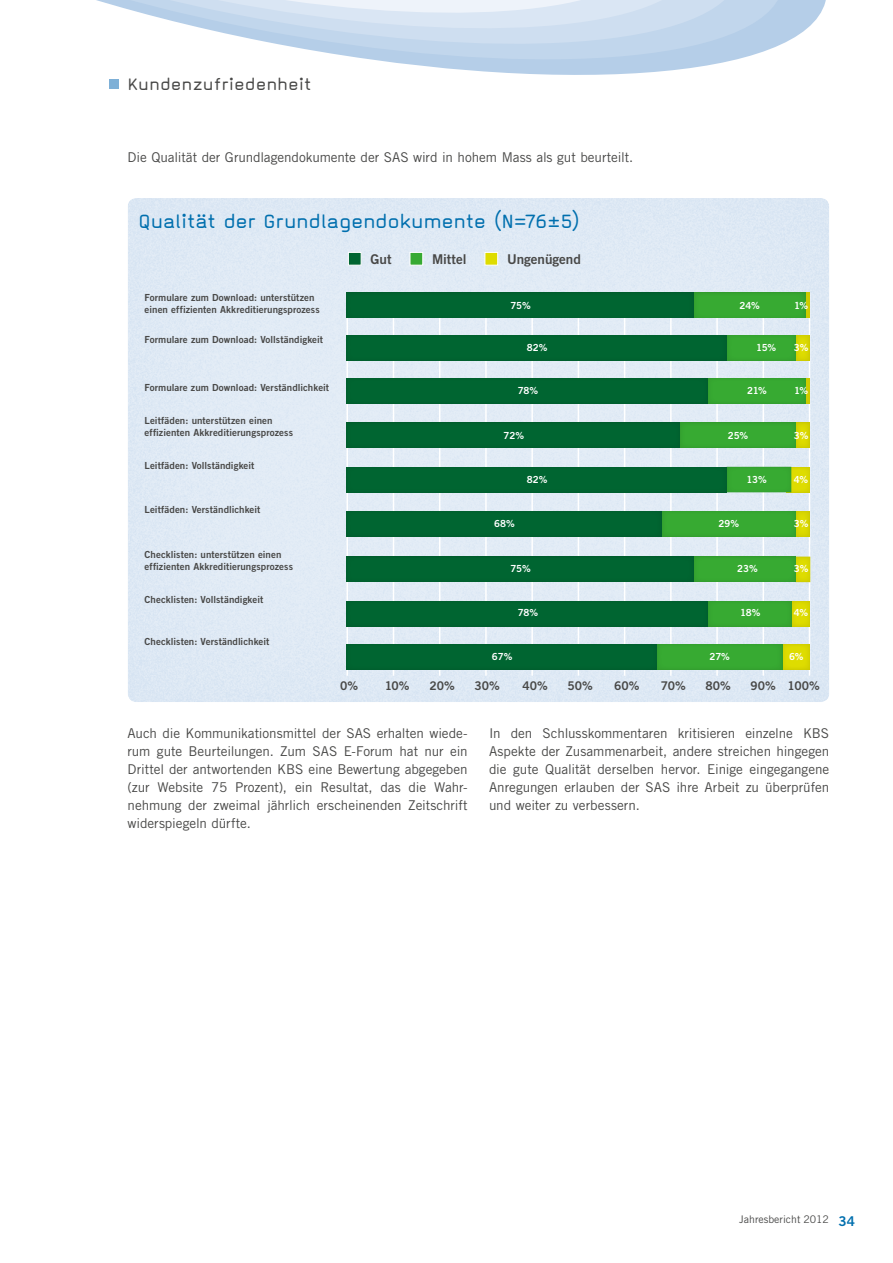
<style>
.page{position:relative;width:893px;height:1263px;background:#fff}
.page>*{position:absolute;margin:0;border:0;box-sizing:border-box;transform-origin:0 0}
.t1{font:22.5px "Magda Clean";letter-spacing:-.015em;color:#006fae}
.t2{font:19.5px "Magda Clean";color:#484847}
.t3{font:13.5px/18px "Trade Gothic LT Pro";letter-spacing:-.005em;color:#484847;text-align:justify}
.t4{font:13.5px "Trade Gothic LT Pro Bd 2";letter-spacing:-.005em;color:#484847}
.t5{font:12px "Trade Gothic LT Pro Bd 2";letter-spacing:-.005em;color:#484847}
.t6{font:10.5px "Trade Gothic LT Pro";color:#484847}
.t7{font:9.75px/12px "Trade Gothic LT Pro Bd 2";letter-spacing:.005em;color:#484847}
.t8{font:9.75px "Trade Gothic LT Pro Bd 2";letter-spacing:-.015em;color:#fff}
.s1{font-family:"Trade Gothic LT Pro Bd 2";font-size:13.5px;color:#006fae}
</style>
<div class="page">
<svg style="left:802px;top:0;width:24px;height:32px"></svg>
<svg style="left:417px;top:0;width:385px;height:75px;fill:#b5cee8"></svg>
<svg style="left:305px;top:0;width:453px;height:65px;fill:#b6cfe8"></svg>
<svg style="left:96px;top:0;width:617px;height:49px"></svg>
<div style="left:109px;top:79px;width:10px;height:10px;background:#7eb0d7"></div>
<div style="left:115px;top:195px;width:727px;height:507px;background:#fff;opacity:.4"></div>
<div style="left:348px;top:252px;width:14px;height:14px;background:#006531;border:1px solid #fff"></div>
<div style="left:410px;top:252px;width:13px;height:14px;background:#37aa32;border:1px solid #fff"></div>
<div style="left:485px;top:252px;width:13px;height:14px;background:#dedc00;border:1px solid #fff"></div>
<hr style="left:346px;top:293px;width:2px;height:383px;background:#fff">
<hr style="left:393px;top:293px;width:1px;height:383px;background:#fff">
<hr style="left:439px;top:293px;width:1px;height:383px;background:#fff">
<hr style="left:485px;top:293px;width:2px;height:383px;background:#fff">
<hr style="left:531px;top:293px;width:2px;height:383px;background:#fff">
<hr style="left:578px;top:293px;width:1px;height:383px;background:#fff">
<hr style="left:624px;top:293px;width:1px;height:383px;background:#fff">
<hr style="left:670px;top:293px;width:2px;height:383px;background:#fff">
<hr style="left:716px;top:293px;width:2px;height:383px;background:#fff">
<hr style="left:763px;top:293px;width:1px;height:383px;background:#fff">
<hr style="left:809px;top:293px;width:1px;height:383px;background:#fff">
<div style="left:805px;top:293px;width:5px;height:25px;background:#cdcb00"></div>
<div style="left:796px;top:335px;width:14px;height:26px;background:#d9d700"></div>
<div style="left:805px;top:378px;width:5px;height:26px;background:#cdcb00"></div>
<div style="left:796px;top:423px;width:14px;height:25px;background:#d9d700"></div>
<div style="left:786px;top:467px;width:24px;height:25px;background:#dedc00"></div>
<div style="left:796px;top:511px;width:14px;height:26px;background:#d9d700"></div>
<div style="left:795px;top:557px;width:15px;height:25px;background:#dbd900"></div>
<div style="left:791px;top:601px;width:19px;height:25px;background:#dcda00"></div>
<div style="left:782px;top:644px;width:28px;height:25px;background:#dedc00"></div>
<div style="left:694px;top:293px;width:111px;height:25px;background:#37aa32"></div>
<div style="left:727px;top:335px;width:69px;height:26px;background:#37aa32"></div>
<div style="left:708px;top:378px;width:97px;height:26px;background:#37aa32"></div>
<div style="left:680px;top:423px;width:116px;height:25px;background:#37aa32"></div>
<div style="left:727px;top:467px;width:64px;height:25px;background:#37aa32"></div>
<div style="left:662px;top:511px;width:134px;height:26px;background:#37aa32"></div>
<div style="left:694px;top:557px;width:101px;height:25px;background:#37aa32"></div>
<div style="left:708px;top:601px;width:83px;height:25px;background:#37aa32"></div>
<div style="left:657px;top:644px;width:125px;height:25px;background:#37aa32"></div>
<div style="left:346px;top:293px;width:348px;height:25px;background:#006531"></div>
<div style="left:346px;top:335px;width:381px;height:26px;background:#006531"></div>
<div style="left:346px;top:378px;width:362px;height:26px;background:#006531"></div>
<div style="left:346px;top:423px;width:334px;height:25px;background:#006531"></div>
<div style="left:346px;top:467px;width:381px;height:25px;background:#006531"></div>
<div style="left:346px;top:511px;width:316px;height:26px;background:#006531"></div>
<div style="left:346px;top:557px;width:348px;height:25px;background:#006531"></div>
<div style="left:346px;top:601px;width:362px;height:25px;background:#006531"></div>
<div style="left:346px;top:644px;width:311px;height:25px;background:#006531"></div>
<h2 class="t2" style="left:128px;top:74px;width:185px">Kundenzufriedenheit</h2>
<p class="t3" style="left:128px;top:148px;width:507px">Die Qualität der Grundlagendokumente der SAS wird in hohem Mass als gut beurteilt.</p>
<h1 class="t1" style="left:138px;top:210px;width:443px">Qualität der Grundlagendokumente (N=76±5)</h1>
<p class="t7" style="left:145px;top:291px;width:177px">Formulare zum Download: unterstützen einen effizienten Akkreditierungsprozess</p>
<p class="t7" style="left:145px;top:333px;width:180px">Formulare zum Download: Vollständigkeit</p>
<p class="t7" style="left:145px;top:381px;width:186px">Formulare zum Download: Verständlichkeit</p>
<p class="t7" style="left:145px;top:414px;width:150px">Leitfäden: unterstützen einen effizienten Akkreditierungsprozess</p>
<p class="t7" style="left:145px;top:459px;width:111px">Leitfäden: Vollständigkeit</p>
<p class="t7" style="left:145px;top:503px;width:117px">Leitfäden: Verständlichkeit</p>
<p class="t7" style="left:145px;top:548px;width:150px">Checklisten: unterstützen einen effizienten Akkreditierungsprozess</p>
<p class="t7" style="left:145px;top:593px;width:120px">Checklisten: Vollständigkeit</p>
<p class="t7" style="left:145px;top:635px;width:126px">Checklisten: Verständlichkeit</p>
<p class="t4" style="left:371px;top:251px;width:22px">Gut</p>
<p class="t4" style="left:432px;top:251px;width:36px">Mittel</p>
<p class="t4" style="left:507px;top:251px;width:75px">Ungenügend</p>
<p class="t8" style="left:511px;top:300px;width:22px">75%</p>
<p class="t8" style="left:527px;top:341px;width:22px">82%</p>
<p class="t8" style="left:518px;top:384px;width:22px">78%</p>
<p class="t8" style="left:504px;top:429px;width:22px">72%</p>
<p class="t8" style="left:527px;top:474px;width:22px">82%</p>
<p class="t8" style="left:494px;top:518px;width:22px">68%</p>
<p class="t8" style="left:511px;top:562px;width:22px">75%</p>
<p class="t8" style="left:518px;top:607px;width:22px">78%</p>
<p class="t8" style="left:492px;top:651px;width:22px">67%</p>
<p class="t8" style="left:739px;top:300px;width:22px">24%</p>
<p class="t8" style="left:756px;top:341px;width:22px">15%</p>
<p class="t8" style="left:747px;top:384px;width:21px">21%</p>
<p class="t8" style="left:728px;top:429px;width:22px">25%</p>
<p class="t8" style="left:746px;top:474px;width:22px">13%</p>
<p class="t8" style="left:718px;top:518px;width:22px">29%</p>
<p class="t8" style="left:737px;top:562px;width:22px">23%</p>
<p class="t8" style="left:740px;top:607px;width:22px">18%</p>
<p class="t8" style="left:709px;top:651px;width:22px">27%</p>
<p class="t8" style="left:794px;top:300px;width:15px">1%</p>
<p class="t8" style="left:794px;top:341px;width:16px">3%</p>
<p class="t8" style="left:794px;top:384px;width:15px">1%</p>
<p class="t8" style="left:794px;top:429px;width:16px">3%</p>
<p class="t8" style="left:794px;top:474px;width:16px">4%</p>
<p class="t8" style="left:794px;top:518px;width:16px">3%</p>
<p class="t8" style="left:794px;top:562px;width:16px">3%</p>
<p class="t8" style="left:794px;top:607px;width:16px">4%</p>
<p class="t8" style="left:789px;top:651px;width:16px">6%</p>
<p class="t5" style="left:340px;top:678px;width:20px">0%</p>
<p class="t5" style="left:385px;top:678px;width:26px">10%</p>
<p class="t5" style="left:430px;top:678px;width:27px">20%</p>
<p class="t5" style="left:475px;top:678px;width:27px">30%</p>
<p class="t5" style="left:522px;top:678px;width:27px">40%</p>
<p class="t5" style="left:567px;top:678px;width:27px">50%</p>
<p class="t5" style="left:614px;top:678px;width:27px">60%</p>
<p class="t5" style="left:661px;top:678px;width:26px">70%</p>
<p class="t5" style="left:705px;top:678px;width:27px">80%</p>
<p class="t5" style="left:750px;top:678px;width:71px">90% 100%</p>
<p class="t3" style="left:128px;top:724px;width:342px">Auch die Kommunikationsmittel der SAS erhalten wiede&shy;rum gute Beurteilungen. Zum SAS E-Forum hat nur ein Drittel der antwortenden KBS eine Bewertung abgegeben (zur Website 75 Prozent), ein Resultat, das die Wahr&shy;nehmung der zweimal jährlich erscheinenden Zeitschrift widerspiegeln dürfte.</p>
<p class="t3" style="left:489px;top:724px;width:342px">In den Schlusskommentaren kritisieren einzelne KBS Aspekte der Zusammenarbeit, andere streichen hingegen die gute Qualität derselben hervor. Einige eingegangene Anregungen erlauben der SAS ihre Arbeit zu überprüfen und weiter zu verbessern.</p>
<p class="t6" style="left:739px;top:1213px;width:117px">Jahresbericht 2012 <span class="s1">34</span></p>
</div>
